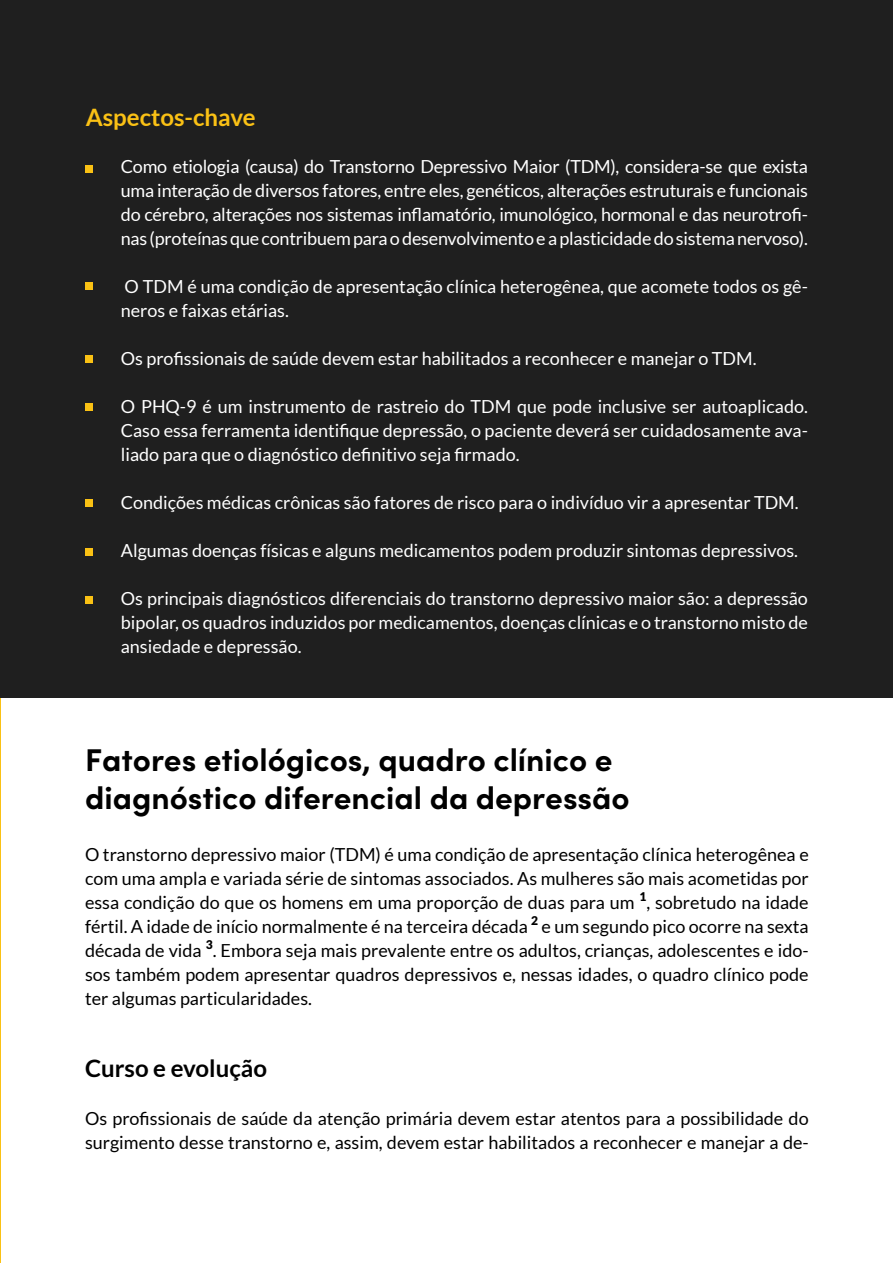
<style>
.page{position:relative;width:893px;height:1263px;background:#fff}
.page>*{position:absolute;margin:0;border:0;box-sizing:border-box;transform-origin:0 0}
.t1{font:700 31.5px/37.8px "Sofia Pro";color:#000}
.t2{font:700 24px "Lato";color:#fac115}
.t3{font:700 24px "Lato";color:#000}
.t4{font:18px/24px "Lato";color:#fff;text-align:justify}
.t5{font:18px/24px "Lato";color:#000;text-align:justify}
</style>
<div class="page">
<hr style="left:0;top:0;width:1px;height:1263px;background:#fac114">
<div style="left:1px;top:0;width:892px;height:697px;background:#1f1f1f"></div>
<div style="left:85px;top:165px;width:7px;height:7px;background:#fac114"></div>
<div style="left:85px;top:283px;width:7px;height:7px;background:#fac114"></div>
<div style="left:85px;top:356px;width:7px;height:7px;background:#fac114"></div>
<div style="left:85px;top:403px;width:7px;height:7px;background:#fac114"></div>
<div style="left:85px;top:499px;width:7px;height:7px;background:#fac114"></div>
<div style="left:85px;top:548px;width:7px;height:7px;background:#fac114"></div>
<div style="left:85px;top:597px;width:7px;height:7px;background:#fac114"></div>
<h2 class="t2" style="left:86px;top:103px;width:171px">Aspectos-chave</h2>
<p class="t4" style="left:121px;top:155px;width:689px">Como etiologia (causa) do Transtorno Depressivo Maior (TDM), considera-se que exista uma interação de diversos fatores, entre eles, genéticos, alterações estruturais e funcionais do cérebro, alterações nos sistemas inflamatório, imunológico, hormonal e das neurotrofi&shy;nas (proteínas que contribuem para o desenvolvimento e a plasticidade do sistema nervoso).</p>
<p class="t4" style="left:121px;top:275px;width:689px">O TDM é uma condição de apresentação clínica heterogênea, que acomete todos os gê&shy;neros e faixas etárias.</p>
<p class="t4" style="left:121px;top:347px;width:637px">Os profissionais de saúde devem estar habilitados a reconhecer e manejar o TDM.</p>
<p class="t4" style="left:121px;top:395px;width:689px">O PHQ-9 é um instrumento de rastreio do TDM que pode inclusive ser autoaplicado.<br>Caso essa ferramenta identifique depressão, o paciente deverá ser cuidadosamente ava&shy;liado para que o diagnóstico definitivo seja firmado.</p>
<p class="t4" style="left:121px;top:491px;width:679px">Condições médicas crônicas são fatores de risco para o indivíduo vir a apresentar TDM.</p>
<p class="t4" style="left:121px;top:539px;width:679px">Algumas doenças físicas e alguns medicamentos podem produzir sintomas depressivos.</p>
<p class="t4" style="left:121px;top:587px;width:689px">Os principais diagnósticos diferenciais do transtorno depressivo maior são: a depressão bipolar, os quadros induzidos por medicamentos, doenças clínicas e o transtorno misto de ansiedade e depressão.</p>
<h1 class="t1" style="left:85px;top:739px;width:546px">Fatores etiológicos, quadro clínico e diagnóstico diferencial da depressão</h1>
<p class="t5" style="left:85px;top:842px;width:725px">O transtorno depressivo maior (TDM) é uma condição de apresentação clínica heterogênea e com uma ampla e variada série de sintomas associados. As mulheres são mais acometidas por essa condição do que os homens em uma proporção de duas para um <sup>1</sup>, sobretudo na idade fértil. A idade de início normalmente é na terceira década <sup>2</sup> e um segundo pico ocorre na sexta década de vida <sup>3</sup>. Embora seja mais prevalente entre os adultos, crianças, adolescentes e ido&shy;sos também podem apresentar quadros depressivos e, nessas idades, o quadro clínico pode ter algumas particularidades.</p>
<h2 class="t3" style="left:85px;top:1054px;width:184px">Curso e evolução</h2>
<p class="t5" style="left:85px;top:1106px;width:725px">Os profissionais de saúde da atenção primária devem estar atentos para a possibilidade do surgimento desse transtorno e, assim, devem estar habilitados a reconhecer e manejar a de-</p>
</div>
